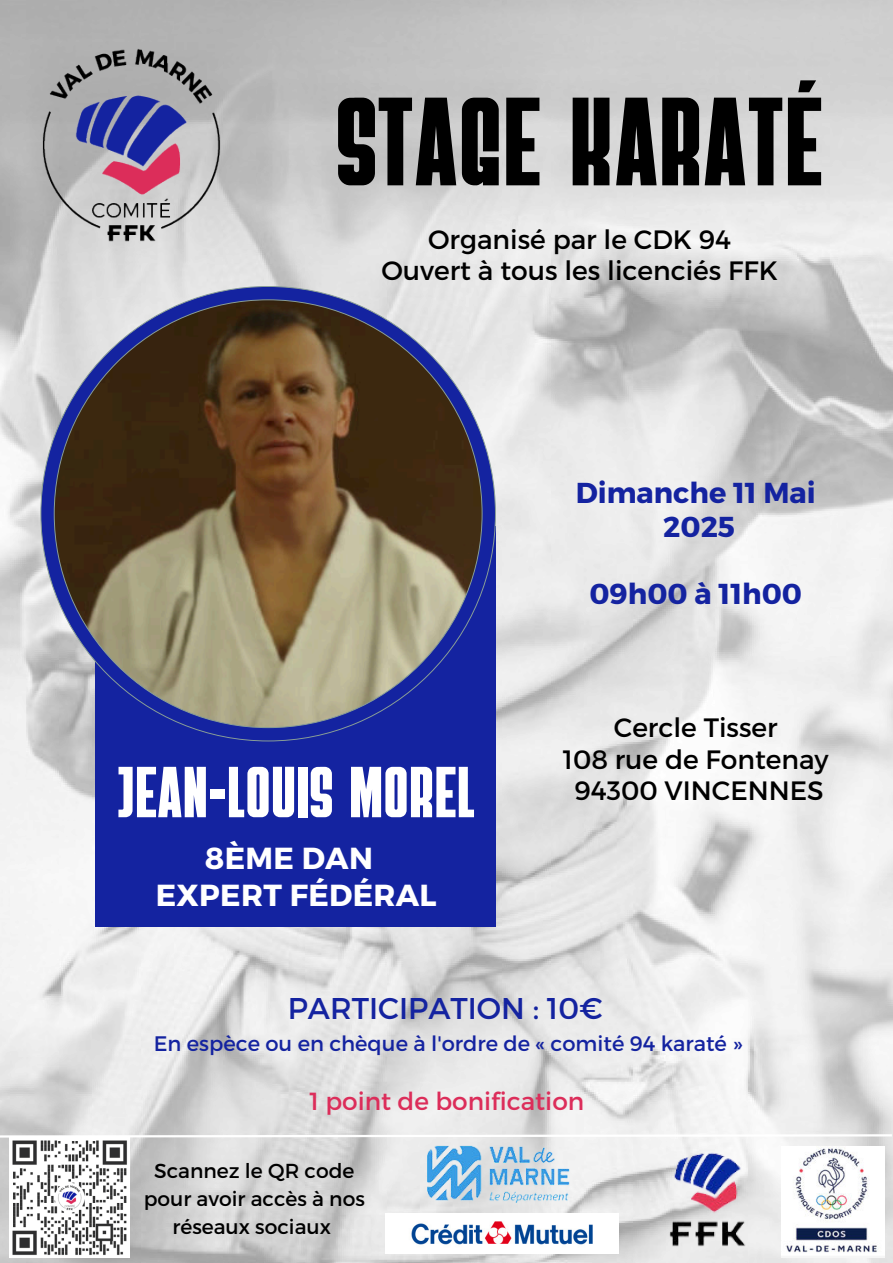
<style>
.page{position:relative;width:893px;height:1263px;background:#fff}
.page>*{position:absolute;margin:0;border:0;box-sizing:border-box;transform-origin:0 0}
.t1{font:125.25px "Bridge";color:#000}
.t2{font:72px "Bridge";color:#fff}
.t3{font:700 30.45px/37.1px "Montserrat";letter-spacing:.01em;color:#fff;text-align:center}
.t4{font:30px "Montserrat";color:#1423a0}
.t5{font:700 28.8px/33.8px "Montserrat";color:#1423a0;text-align:center}
.t6{font:26.55px/31.5px "Montserrat";color:#000;text-align:center}
.t7{font:24.75px "Montserrat";color:#dc2d5a}
.t8{font:21px "Montserrat";color:#1423a0}
.t9{font:20.25px/28.1px "Montserrat";color:#000;text-align:center}
</style>
<div class="page">
<img style="left:0;top:0;width:893px;height:1263px">
<div style="left:95px;top:527px;width:401px;height:400px;background:#1423a0"></div>
<img style="left:20px;top:34px;width:223px;height:222px">
<svg style="left:0;top:1133px;width:893px;height:6px"></svg>
<img style="left:412px;top:1134px;width:180px;height:79px">
<img style="left:786px;top:1146px;width:98px;height:112px">
<img style="left:633px;top:1118px;width:153px;height:145px">
<img style="left:9px;top:1138px;width:120px;height:120px">
<img style="left:385px;top:1213px;width:233px;height:41px">
<svg style="left:40px;top:286px;width:456px;height:455px;background:#726866"></svg>
<h1 class="t1" style="left:336px;top:77px;width:488px">STAGE KARATÉ</h1>
<p class="t6" style="left:381px;top:223px;width:398px;line-height:31px">Organisé par le CDK 94<br>Ouvert à tous les licenciés FFK</p>
<p class="t5" style="left:576px;top:476px;width:242px">Dimanche 11 Mai<br>2025</p>
<h2 class="t2" style="left:116px;top:755px;width:360px">JEAN-LOUIS MOREL</h2>
<p class="t3" style="left:156px;top:840px;width:282px">8ÈME DAN<br>EXPERT FÉDÉRAL</p>
<p class="t5" style="left:589px;top:577px;width:214px">09h00 à 11h00</p>
<p class="t6" style="left:563px;top:712px;width:267px">Cercle Tisser<br>108 rue de Fontenay<br>94300 VINCENNES</p>
<p class="t4" style="left:288px;top:990px;width:317px">PARTICIPATION : 10€</p>
<p class="t8" style="left:154px;top:1030px;width:590px">En espèce ou en chèque à l'ordre de « comité 94 karaté »</p>
<p class="t7" style="left:309px;top:1086px;width:276px">1 point de bonification</p>
<p class="t9" style="left:144px;top:1156px;width:223px">Scannez le QR code pour avoir accès à nos réseaux sociaux</p>
</div>
